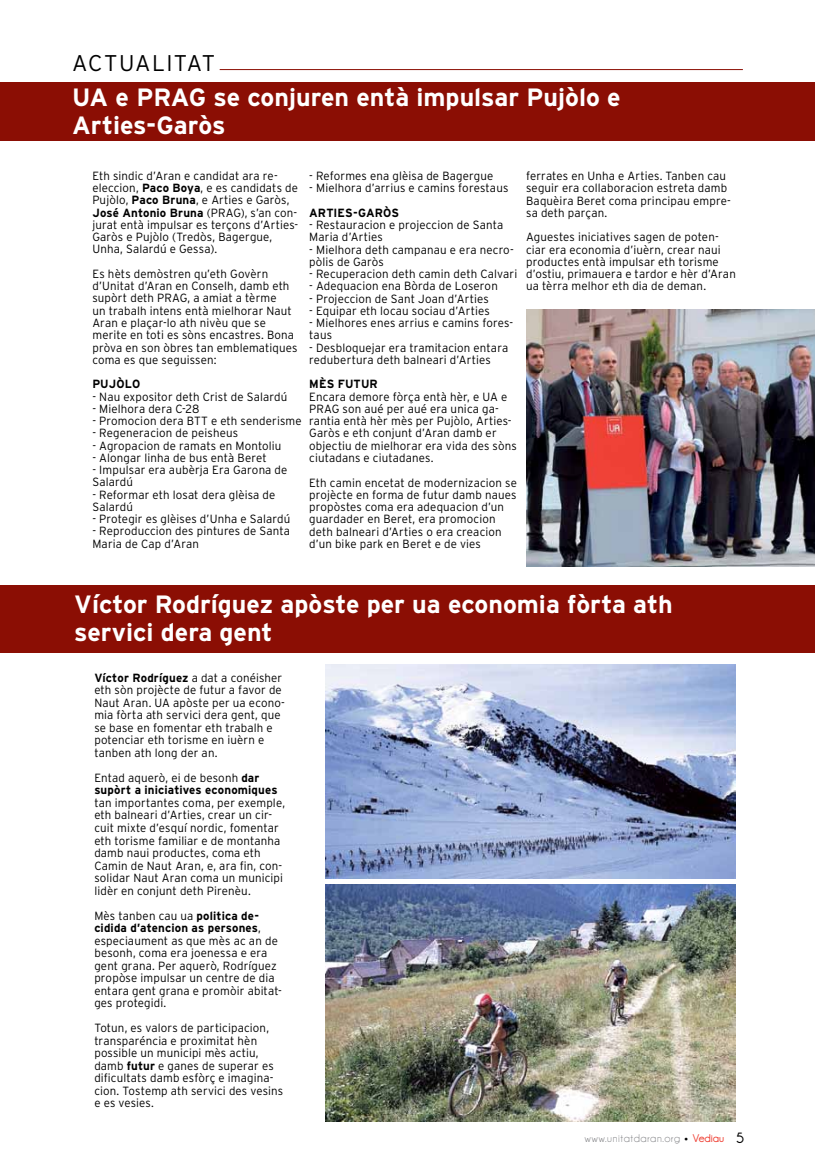
<style>
.page{position:relative;width:815px;height:1170px;background:#fff}
.page>*{position:absolute;margin:0;border:0;box-sizing:border-box;transform-origin:0 0}
.t1{font:700 25px/27.5px "Interstate";color:#fff}
.t2{font:300 22.75px "Interstate";letter-spacing:.055em;color:#000}
.t3{font:300 11.88px/12.2px "Interstate";letter-spacing:.01em;color:#000}
.t4{font:700 11.88px/12.5px "Interstate";letter-spacing:.015em;color:#000}
.t5{font:11.25px "Champagne&Limousines";letter-spacing:.06em;color:#7c7d80}
.s1{font-weight:700}
.s2{font-weight:300}
.s3{font-family:"Cooper Black Std";color:#000}
.s4{font-weight:700;color:#ef4135}
.s5{font-weight:700;font-size:15px;color:#000}
</style>
<div class="page">
<div style="left:0;top:82px;width:815px;height:59px;background:#8b0e04"></div>
<div style="left:0;top:585px;width:815px;height:67px;background:#8b0e04"></div>
<hr style="left:220px;top:69px;width:523px;height:1px;background:#8b0e04">
<img style="left:526px;top:309px;width:289px;height:257px">
<img style="left:326px;top:664px;width:410px;height:214px">
<img style="left:326px;top:884px;width:410px;height:237px">
<h2 class="t2" style="left:72px;top:50px;width:145px">ACTUALITAT</h2>
<h1 class="t1" style="left:72px;top:84px;width:550px">UA e PRAG se conjuren entà impulsar Pujòlo e<br>Arties-Garòs</h1>
<p class="t3" style="left:92px;top:169px;width:207px">Eth sindic d’Aran e candidat ara re&shy;eleccion, <span class="s1">Paco Boya</span>, e es candidats de Pujòlo, <span class="s1">Paco Bruna</span>, e Arties e Garòs, <span class="s1">José Antonio Bruna</span> (PRAG), s’an con&shy;jurat entà impulsar es terçons d’Arties-Garòs e Pujòlo (Tredòs, Bagergue, Unha, Salardú e Gessa).</p>
<p class="t3" style="left:92px;top:267px;width:207px">Es hèts demòstren qu’eth Govèrn d’Unitat d’Aran en Conselh, damb eth supòrt deth PRAG, a amiat a tèrme<br>un trabalh intens entà mielhorar Naut Aran e plaçar-lo ath nivèu que se merite en toti es sòns encastres. Bona pròva en son òbres tan emblematiques coma es que seguissen:</p>
<p class="t4" style="left:92px;top:378px;width:49px">PUJÒLO</p>
<p class="t3" style="left:92px;top:390px;width:196px">- Nau expositor deth Crist de Salardú</p>
<p class="t3" style="left:92px;top:402px;width:109px">- Mielhora dera C-28</p>
<p class="t3" style="left:92px;top:414px;width:211px">- Promocion dera BTT e eth senderisme</p>
<p class="t3" style="left:92px;top:427px;width:147px">- Regeneracion de peisheus</p>
<p class="t3" style="left:92px;top:439px;width:191px">- Agropacion de ramats en Montoliu</p>
<p class="t3" style="left:92px;top:451px;width:176px">- Alongar linha de bus entà Beret</p>
<p class="t3" style="left:92px;top:463px;width:197px">- Impulsar era aubèrja Era Garona de<br>Salardú</p>
<p class="t3" style="left:92px;top:488px;width:185px">- Reformar eth losat dera glèisa de<br>Salardú</p>
<p class="t3" style="left:92px;top:512px;width:199px">- Protegir es glèises d’Unha e Salardú</p>
<p class="t3" style="left:92px;top:525px;width:199px">- Reproduccion des pintures de Santa<br>Maria de Cap d’Aran</p>
<p class="t3" style="left:309px;top:169px;width:186px">- Reformes ena glèisa de Bagergue</p>
<p class="t3" style="left:309px;top:182px;width:201px">- Mielhora d’arrius e camins forestaus</p>
<p class="t4" style="left:309px;top:206px;width:91px">ARTIES-GARÒS</p>
<p class="t3" style="left:309px;top:218px;width:196px">- Restauracion e projeccion de Santa<br>Maria d’Arties</p>
<p class="t3" style="left:309px;top:243px;width:206px">- Mielhora deth campanau e era necro&shy;pòlis de Garòs</p>
<p class="t3" style="left:309px;top:268px;width:210px">- Recuperacion deth camin deth Calvari</p>
<p class="t3" style="left:309px;top:280px;width:190px">- Adequacion ena Bòrda de Loseron</p>
<p class="t3" style="left:309px;top:292px;width:181px">- Projeccion de Sant Joan d’Arties</p>
<p class="t3" style="left:309px;top:304px;width:182px">- Equipar eth locau sociau d’Arties</p>
<p class="t3" style="left:309px;top:317px;width:205px">- Mielhores enes arrius e camins fores&shy;taus</p>
<p class="t3" style="left:309px;top:341px;width:201px">- Desbloquejar era tramitacion entara redubertura deth balneari d’Arties</p>
<p class="t4" style="left:309px;top:378px;width:70px">MÈS FUTUR</p>
<p class="t3" style="left:309px;top:390px;width:209px">Encara demore fòrça entà hèr, e UA e PRAG son aué per aué era unica ga&shy;rantia entà hèr mès per Pujòlo, Arties-Garòs e eth conjunt d’Aran damb er objectiu de mielhorar era vida des sòns ciutadans e ciutadanes.</p>
<p class="t3" style="left:309px;top:476px;width:209px">Eth camin encetat de modernizacion se projècte en forma de futur damb naues propòstes coma era adequacion d’un guardader en Beret, era promocion deth balneari d’Arties o era creacion d’un bike park en Beret e de vies</p>
<p class="t3" style="left:526px;top:170px;width:206px">ferrates en Unha e Arties. Tanben cau seguir era collaboracion estreta damb<br>Baquèira Beret coma principau empre&shy;sa deth parçan.</p>
<p class="t3" style="left:526px;top:231px;width:211px">Aguestes iniciatives sagen de poten&shy;ciar era economia d’iuèrn, crear naui productes entà impulsar eth torisme d’ostiu, primauera e tardor e hèr d’Aran ua tèrra melhor eth dia de deman.</p>
<h1 class="t1" style="left:74px;top:590px;width:600px">Víctor Rodríguez apòste per ua economia fòrta ath servici dera gent</h1>
<p class="t3" style="left:94px;top:671px;width:192px"><span class="s1">Víctor Rodríguez</span> a dat a conéisher eth sòn projècte de futur a favor de<br>Naut Aran. UA apòste per ua econo&shy;mia fòrta ath servici dera gent, que se base en fomentar eth trabalh e potenciar eth torisme en iuèrn e tanben ath long der an.</p>
<p class="t4" style="left:94px;top:771px;width:185px"><span class="s2">Entad aquerò, ei de besonh</span> dar supòrt a iniciatives economiques</p>
<p class="t3" style="left:94px;top:796px;width:192px">tan importantes coma, per exemple, eth balneari d’Arties, crear un cir&shy;cuit mixte d’esquí nordic, fomentar eth torisme familiar e de montanha damb naui productes, coma eth Camin de Naut Aran, e, ara fin, con&shy;solidar Naut Aran coma un municipi lidèr en conjunt deth Pirenèu.</p>
<p class="t3" style="left:94px;top:908px;width:189px">Mès tanben cau ua <span class="s1">politica de&shy;cidida d’atencion as persones</span>, especiaument as que mès ac an de besonh, coma era joenessa e era gent grana. Per aquerò, Rodríguez propòse impulsar un centre de dia entara gent grana e promòir abitat&shy;ges protegidi.</p>
<p class="t3" style="left:94px;top:1021px;width:190px">Totun, es valors de participacion, transparéncia e proximitat hèn possible un municipi mès actiu, damb <span class="s1">futur</span> e ganes de superar es dificultats damb esfòrç e imagina&shy;cion. Tostemp ath servici des vesins e es vesies.</p>
<p class="t5" style="left:585px;top:1132px;width:161px">www.unitatdaran.org <span class="s3">·</span> <span class="s4">Vediau</span> <span class="s5">5</span></p>
</div>
